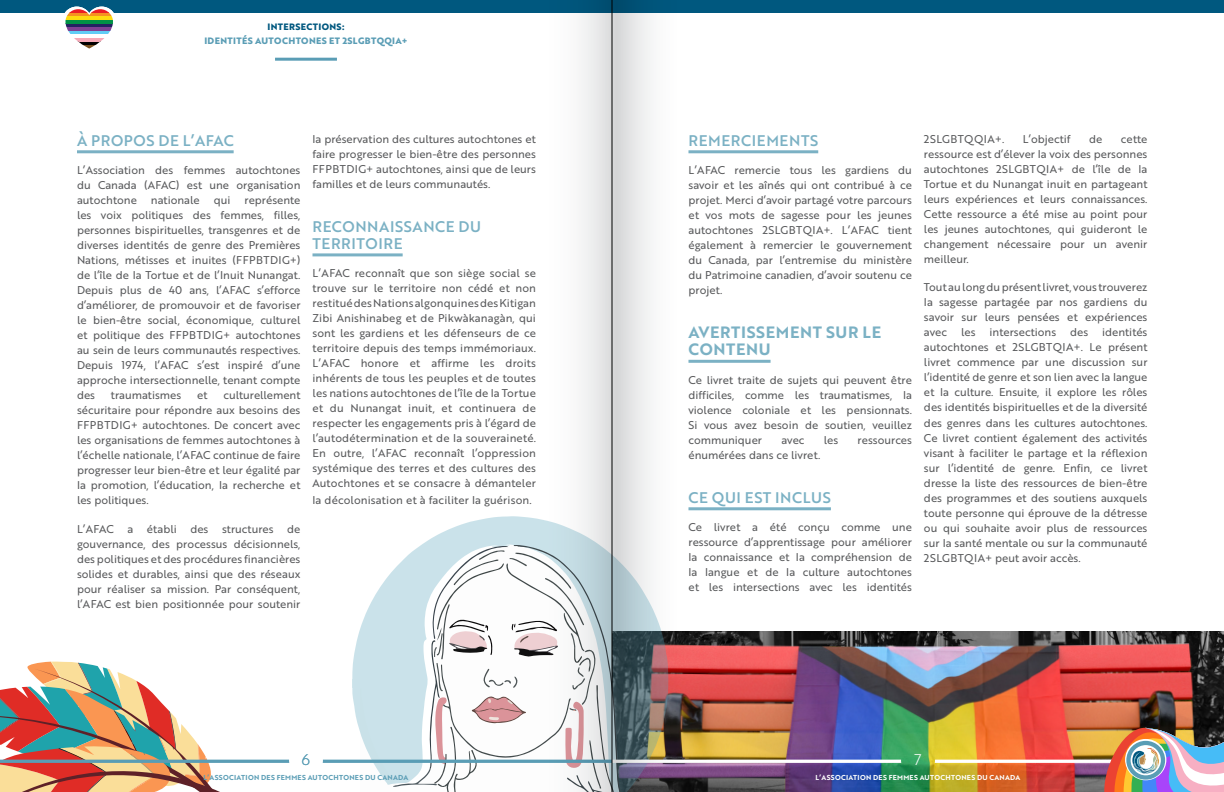
<style>
.page{position:relative;width:1224px;height:792px;background:#fff}
.page>*{position:absolute;margin:0;border:0;box-sizing:border-box;transform-origin:0 0}
.t1{font:16px/17px "Brother 1816 Bold";letter-spacing:.04em;color:#7bb1c4}
.t2{font:15px/17px "Brother 1816 Medium";letter-spacing:.04em;color:#7bb1c4}
.t3{font:15px "Brother 1816 Light";color:#5a9db5}
.t4{font:15px "Brother 1816 Light";color:#fff}
.t5{font:11px/15px "Brother 1816 Regular";color:#58595b;text-align:justify}
.t6{font:11px "Brother 1816 Regular";letter-spacing:.04em;color:#58595b}
.t7{font:700 9px "Brother 1816 Extra";letter-spacing:.04em;color:#5a9db5}
.t8{font:700 9px "Brother 1816 Extra";letter-spacing:.04em;color:#00587f}
.t9{font:7px "Brother 1816 Bold";letter-spacing:.04em;color:#5a9db5}
.t10{font:7px "Brother 1816 Bold";letter-spacing:.04em;color:#fff}
</style>
<div class="page">
<svg style="left:421px;top:516px;width:119px;height:29px;fill:#cae2ea"></svg>
<div style="left:0;top:0;width:612px;height:13px;background:#00587f"></div>
<div style="left:612px;top:0;width:612px;height:13px;background:#00587f"></div>
<hr style="left:62px;top:7px;width:54px;height:3px;background:#fff">
<img style="left:0;top:545px;width:1224px;height:247px">
<hr style="left:275px;top:58px;width:62px;height:3px;background:#5a9db5">
<hr style="left:65px;top:42px;width:48px;height:3px;background:#000">
<svg style="left:74px;top:38px;width:30px;height:4px"></svg>
<hr style="left:65px;top:31px;width:48px;height:3px;background:#60cdf5">
<hr style="left:65px;top:27px;width:48px;height:4px;background:#804194">
<svg style="left:65px;top:23px;width:48px;height:4px"></svg>
<hr style="left:65px;top:20px;width:48px;height:3px;background:#029246">
<hr style="left:65px;top:16px;width:48px;height:4px;background:#fddb0f">
<hr style="left:65px;top:13px;width:48px;height:3px;background:#f59121">
<svg style="left:65px;top:9px;width:48px;height:4px"></svg>
<svg style="left:83px;top:45px;width:13px;height:4px"></svg>
<hr style="left:77px;top:150px;width:157px;height:3px;background:#7bb1c4">
<hr style="left:312px;top:253px;width:91px;height:3px;background:#7bb1c4">
<hr style="left:688px;top:150px;width:130px;height:3px;background:#7bb1c4">
<hr style="left:688px;top:360px;width:83px;height:3px;background:#7bb1c4">
<hr style="left:688px;top:507px;width:143px;height:3px;background:#7bb1c4">
<svg style="left:540px;top:0;width:153px;height:792px"></svg>
<hr style="left:612px;top:0;width:1px;height:792px;background:#000">
<p class="t8" style="left:268px;top:20px;width:78px">INTERSECTIONS:</p>
<p class="t7" style="left:204px;top:34px;width:205px">IDENTITÉS AUTOCHTONES ET 2SLGBTQQIA+</p>
<h2 class="t2" style="left:77px;top:131px;width:158px">À PROPOS DE L’AFAC</h2>
<p class="t5" style="left:77px;top:162px;width:225px">L’Association des femmes autochtones du Canada (AFAC) est une organisation autochtone</p>
<p class="t5" style="left:77px;top:192px;width:225px;text-indent:168px">représente les voix politiques des femmes, filles, personnes bispirituelles, transgenres et de diverses identités de genre des Premières Nations, métisses et inuites (FFPBTDIG+) de l’île de la Tortue et de l’Inuit Nunangat.<br>Depuis plus de 40 ans, l’AFAC s’efforce d’améliorer, de promouvoir et de favoriser le bien-être social, économique, culturel et politique des FFPBTDIG+ autochtones au sein de leurs communautés respectives.<br>Depuis 1974, l’AFAC s’est inspiré d’une approche intersectionnelle, tenant compte des</p>
<p class="t5" style="left:151px;top:192px;width:50px">nationale</p>
<p class="t5" style="left:214px;top:192px;width:18px">qui</p>
<p class="t5" style="left:77px;top:387px;width:225px;text-indent:147px">culturellement sécuritaire pour répondre aux besoins des FFPBTDIG+ autochtones. De concert avec les organisations de femmes autochtones à l’échelle nationale, l’AFAC continue de faire progresser leur bien-être et leur égalité par la promotion, l’éducation, la recherche et les politiques.</p>
<p class="t5" style="left:77px;top:521px;width:225px">L’AFAC a établi des structures de gouvernance, des processus décisionnels, des politiques et des procédures financières solides et durables, ainsi que des réseaux pour réaliser sa mission. Par conséquent, l’AFAC est bien positionnée pour soutenir</p>
<p class="t5" style="left:111px;top:387px;width:72px">traumatismes</p>
<p class="t5" style="left:197px;top:387px;width:12px">et</p>
<p class="t5" style="left:312px;top:131px;width:225px">la préservation des cultures autochtones et faire progresser le bien-être des personnes FFPBTDIG+ autochtones, ainsi que de leurs familles et de leurs communautés.</p>
<h2 class="t2" style="left:312px;top:217px;width:170px">RECONNAISSANCE DU<br>TERRITOIRE</h2>
<p class="t5" style="left:312px;top:266px;width:225px">L’AFAC reconnaît que son siège social se trouve sur le territoire non cédé et non restitué des Nations algonquines des Kitigan Zibi Anishinabeg et de Pikwàkanagàn, qui sont les gardiens et les défenseurs de ce territoire depuis des temps immémoriaux.<br>L’AFAC honore et affirme les droits inhérents de tous les peuples et de toutes les nations autochtones de l’île de la Tortue et du Nunangat inuit, et continuera de respecter les engagements pris à l’égard de l’autodétermination et de la souveraineté.<br>En outre, l’AFAC reconnaît l’oppression systémique des terres et des cultures des Autochtones et se consacre à démanteler</p>
<p class="t5" style="left:312px;top:493px;width:221px">la décolonisation et à faciliter la guérison.</p>
<h2 class="t2" style="left:688px;top:131px;width:131px">REMERCIEMENTS</h2>
<p class="t5" style="left:688px;top:162px;width:225px">L’AFAC remercie tous les gardiens du savoir et les aînés qui ont contribué à ce projet. Merci d’avoir partagé votre parcours et vos mots de sagesse pour les jeunes autochtones 2SLGBTQIA+. L’AFAC tient également à remercier le gouvernement du Canada, par l’entremise du ministère du Patrimoine canadien, d’avoir soutenu ce projet.</p>
<h1 class="t1" style="left:688px;top:323px;width:194px">AVERTISSEMENT SUR LE<br>CONTENU</h1>
<p class="t5" style="left:688px;top:372px;width:225px">Ce livret traite de sujets qui peuvent être difficiles, comme les traumatismes, la violence coloniale et les pensionnats.<br>Si vous avez besoin de soutien, veuillez communiquer</p>
<p class="t5" style="left:781px;top:432px;width:25px">avec</p>
<p class="t5" style="left:824px;top:432px;width:16px">les</p>
<p class="t5" style="left:858px;top:432px;width:56px">ressources</p>
<p class="t5" style="left:688px;top:447px;width:133px">énumérées dans ce livret.</p>
<h2 class="t2" style="left:688px;top:488px;width:144px">CE QUI EST INCLUS</h2>
<p class="t5" style="left:688px;top:519px;width:225px">Ce livret a été conçu comme une ressource d’apprentissage pour améliorer la connaissance et la compréhension de la langue et de la culture autochtones et les intersections avec les identités</p>
<p class="t6" style="left:924px;top:131px;width:82px">2SLGBTQQIA+.</p>
<p class="t5" style="left:1023px;top:131px;width:49px">L’objectif</p>
<p class="t5" style="left:1089px;top:131px;width:15px">de</p>
<p class="t5" style="left:924px;top:131px;width:225px;text-indent:197px">cette ressource est d’élever la voix des personnes autochtones 2SLGBTQIA+ de l’île de la Tortue et du Nunangat inuit en partageant leurs expériences et leurs connaissances.<br>Cette ressource a été mise au point pour les jeunes autochtones, qui guideront le changement nécessaire pour un avenir meilleur.</p>
<p class="t5" style="left:924px;top:280px;width:225px">Tout au long du présent livret, vous trouverez la sagesse partagée par nos gardiens du savoir sur leurs pensées et expériences avec</p>
<p class="t5" style="left:924px;top:325px;width:225px;text-indent:178px">identités autochtones et 2SLGBTQIA+. Le présent livret commence par une discussion sur l’identité de genre et son lien avec la langue et la culture. Ensuite, il explore les rôles des identités bispirituelles et de la diversité des genres dans les cultures autochtones.<br>Ce livret contient également des activités visant à faciliter le partage et la réflexion sur l’identité de genre. Enfin, ce livret dresse la liste des ressources de bien-être des programmes et des soutiens auxquels toute personne qui éprouve de la détresse ou qui souhaite avoir plus de ressources sur la santé mentale ou sur la communauté 2SLGBTQIA+ peut avoir accès.</p>
<p class="t5" style="left:961px;top:325px;width:16px">les</p>
<p class="t5" style="left:990px;top:325px;width:68px">intersections</p>
<p class="t5" style="left:1070px;top:325px;width:20px">des</p>
<h2 class="t3" style="left:302px;top:749px;width:10px">6</h2>
<h2 class="t4" style="left:914px;top:749px;width:9px">7</h2>
<p class="t9" style="left:204px;top:772px;width:206px">L’ASSOCIATION DES FEMMES AUTOCHTONES DU CANADA</p>
<p class="t10" style="left:816px;top:772px;width:206px">L’ASSOCIATION DES FEMMES AUTOCHTONES DU CANADA</p>
</div>
